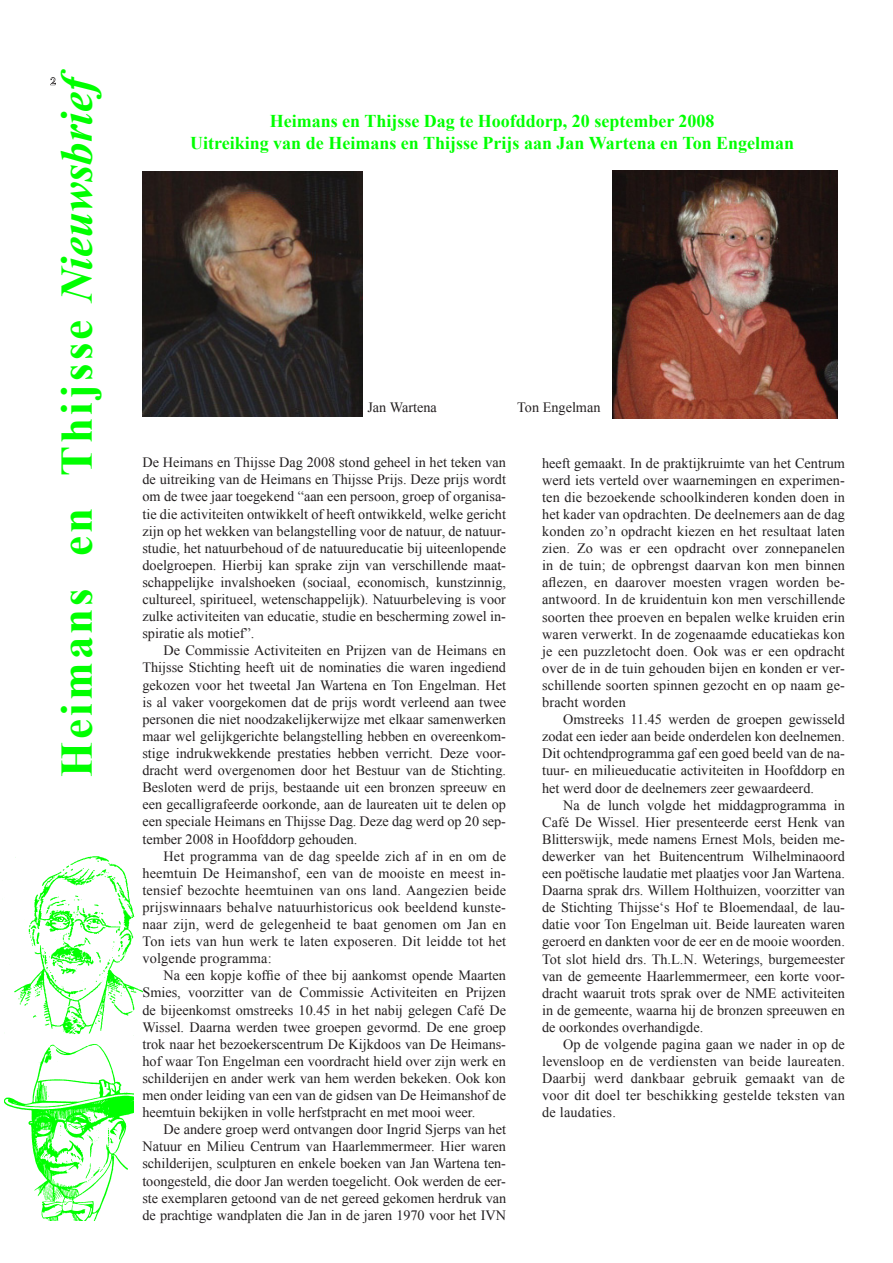
<style>
.page{position:relative;width:893px;height:1263px;background:#fff}
.page>*{position:absolute;margin:0;border:0;box-sizing:border-box;transform-origin:0 0}
.t1{font:700 45px "Times New Roman";letter-spacing:.07em;color:#0f0}
.t2{font:700 18px "Times New Roman";color:#0f0}
.t3{font:14.25px/17.1px "Times New Roman";color:#231f20;text-align:justify}
.t4{font:10.5px "Times New Roman";color:#fff}
.s1{font-style:italic}
</style>
<div class="page">
<svg style="left:50px;top:77px;width:6px;height:8px"></svg>
<img style="left:4px;top:1044px;width:129px;height:176px">
<img style="left:14px;top:856px;width:128px;height:180px">
<img style="left:142px;top:171px;width:220px;height:246px">
<img style="left:612px;top:171px;width:226px;height:248px">
<p class="t4" style="left:51px;top:74px;width:7px">2</p>
<p class="t1" style="left:46px;top:777px;width:716px;rotate:-90deg">Heimans en Thijsse <span class="s1">Nieuwsbrief</span></p>
<p class="t2" style="left:270px;top:109px;width:446px">Heimans en Thijsse Dag te Hoofddorp, 20 september 2008</p>
<p class="t2" style="left:190px;top:130px;width:606px">Uitreiking van de Heimans en Thijsse Prijs aan Jan Wartena en Ton Engelman</p>
<p class="t3" style="left:367px;top:398px;width:71px">Jan Wartena</p>
<p class="t3" style="left:517px;top:398px;width:85px">Ton Engelman</p>
<p class="t3" style="left:142px;top:454px;width:365px">De Heimans en Thijsse Dag 2008 stond geheel in het teken van de uitreiking van de Heimans en Thijsse Prijs. Deze prijs wordt om de twee jaar toegekend “aan een persoon, groep of organisa&shy;tie die activiteiten ontwikkelt of heeft ontwikkeld, welke gericht zijn op het wekken van belangstelling voor de natuur, de natuur&shy;studie, het natuurbehoud of de natuureducatie bij uiteenlopende doelgroepen. Hierbij kan sprake zijn van verschillende maat&shy;schappelijke invalshoeken (sociaal, economisch, kunstzinnig, cultureel, spiritueel, wetenschappelijk). Natuurbeleving is voor zulke activiteiten van educatie, studie en bescherming zowel in&shy;spiratie als motief”.</p>
<p class="t3" style="left:142px;top:642px;width:365px;text-indent:21px">De Commissie Activiteiten en Prijzen van de Heimans en Thijsse Stichting heeft uit de nominaties die waren ingediend gekozen voor het tweetal Jan Wartena en Ton Engelman. Het is al vaker voorgekomen dat de prijs wordt verleend aan twee personen die niet noodzakelijkerwijze met elkaar samenwerken maar wel gelijkgerichte belangstelling hebben en overeenkom&shy;stige indrukwekkende prestaties hebben verricht. Deze voor&shy;dracht werd overgenomen door het Bestuur van de Stichting.<br>Besloten werd de prijs, bestaande uit een bronzen spreeuw en een gecalligrafeerde oorkonde, aan de laureaten uit te delen op een speciale Heimans en Thijsse Dag. Deze dag werd op 20 sep&shy;tember 2008 in Hoofddorp gehouden.</p>
<p class="t3" style="left:142px;top:847px;width:365px;text-indent:21px">Het programma van de dag speelde zich af in en om de heemtuin De Heimanshof, een van de mooiste en meest in&shy;tensief bezochte heemtuinen van ons land. Aangezien beide prijswinnaars behalve natuurhistoricus ook beeldend kunste&shy;naar zijn, werd de gelegenheid te baat genomen om Jan en Ton iets van hun werk te laten exposeren. Dit leidde tot het volgende programma:</p>
<p class="t3" style="left:142px;top:967px;width:365px;text-indent:21px">Na een kopje koffie of thee bij aankomst opende Maarten Smies, voorzitter van de Commissie Activiteiten en Prijzen de bijeenkomst omstreeks 10.45 in het nabij gelegen Café De Wissel. Daarna werden twee groepen gevormd. De ene groep trok naar het bezoekerscentrum De Kijkdoos van De Heimans&shy;hof waar Ton Engelman een voordracht hield over zijn werk en schilderijen en ander werk van hem werden bekeken. Ook kon men onder leiding van een van de gidsen van De Heimanshof de heemtuin bekijken in volle herfstpracht en met mooi weer.</p>
<p class="t3" style="left:142px;top:1121px;width:365px;text-indent:21px">De andere groep werd ontvangen door Ingrid Sjerps van het Natuur en Milieu Centrum van Haarlemmermeer. Hier waren schilderijen, sculpturen en enkele boeken van Jan Wartena ten&shy;toongesteld, die door Jan werden toegelicht. Ook werden de eer&shy;ste exemplaren getoond van de net gereed gekomen herdruk van de prachtige wandplaten die Jan in de jaren 1970 voor het IVN</p>
<p class="t3" style="left:542px;top:454px;width:304px">heeft gemaakt. In de praktijkruimte van het Centrum werd iets verteld over waarnemingen en experimen&shy;ten die bezoekende schoolkinderen konden doen in het kader van opdrachten. De deelnemers aan de dag konden zo’n opdracht kiezen en het resultaat laten zien. Zo was er een opdracht over zonnepanelen in de tuin; de opbrengst daarvan kon men binnen aflezen, en daarover moesten vragen worden be&shy;antwoord. In de kruidentuin kon men verschillende soorten thee proeven en bepalen welke kruiden erin waren verwerkt. In de zogenaamde educatiekas kon je een puzzletocht doen. Ook was er een opdracht over de in de tuin gehouden bijen en konden er ver&shy;schillende soorten spinnen gezocht en op naam ge&shy;bracht worden</p>
<p class="t3" style="left:542px;top:711px;width:304px;text-indent:21px">Omstreeks 11.45 werden de groepen gewisseld zodat een ieder aan beide onderdelen kon deelnemen.<br>Dit ochtendprogramma gaf een goed beeld van de na&shy;tuur- en milieueducatie activiteiten in Hoofddorp en het werd door de deelnemers zeer gewaardeerd.</p>
<p class="t3" style="left:542px;top:796px;width:304px;text-indent:21px">Na de lunch volgde het middagprogramma in Café De Wissel. Hier presenteerde eerst Henk van Blitterswijk, mede namens Ernest Mols, beiden me&shy;dewerker van het Buitencentrum Wilhelminaoord een poëtische laudatie met plaatjes voor Jan Wartena.<br>Daarna sprak drs. Willem Holthuizen, voorzitter van de Stichting Thijsse‘s Hof te Bloemendaal, de lau&shy;datie voor Ton Engelman uit. Beide laureaten waren geroerd en dankten voor de eer en de mooie woorden.<br>Tot slot hield drs. Th.L.N. Weterings, burgemeester van de gemeente Haarlemmermeer, een korte voor&shy;dracht waaruit trots sprak over de NME activiteiten in de gemeente, waarna hij de bronzen spreeuwen en de oorkondes overhandigde.</p>
<p class="t3" style="left:542px;top:1035px;width:304px;text-indent:21px">Op de volgende pagina gaan we nader in op de levensloop en de verdiensten van beide laureaten.<br>Daarbij werd dankbaar gebruik gemaakt van de voor dit doel ter beschikking gestelde teksten van de laudaties.</p>
</div>
